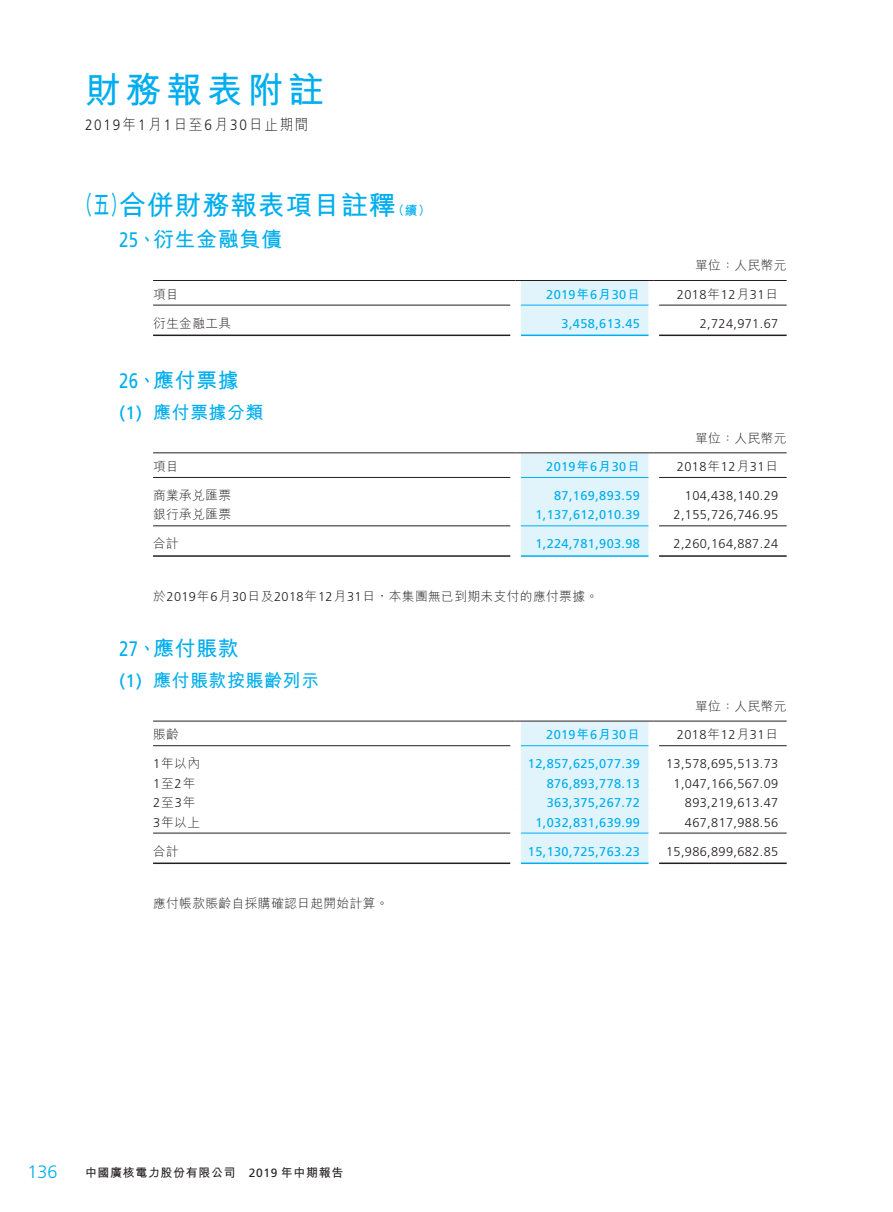
<style>
.page{position:relative;width:893px;height:1212px;background:#fff}
.page>*{position:absolute;margin:0;border:0;box-sizing:border-box;transform-origin:0 0}
.t1{font:700 36px "M Hei HK";letter-spacing:.13em;color:#00aeef}
.t2{font:700 27px "M Hei HK";letter-spacing:.03em;color:#00aeef;scale:.6 1}
.t3{font:700 21px "M Hei HK";letter-spacing:.03em;color:#00aeef;scale:.8 1}
.t4{font:700 18px "M Hei HK";letter-spacing:.03em;color:#00aeef}
.t5{font:300 18px "Frutiger LT Std";color:#00aeef}
.t6{font:300 15px "Frutiger LT Std";letter-spacing:.13em;color:#231f20;scale:.9 1}
.t7{font:300 12.75px "Frutiger LT Std";letter-spacing:.03em;color:#231f20}
.t8{font:12.75px "Frutiger LT Std";letter-spacing:.03em;color:#00aeef}
.t9{font:300 12.75px "M Hei HK";letter-spacing:.03em;color:#231f20}
.t10{font:700 12px "M Hei HK";letter-spacing:.05em;color:#231f20}
.s1{font-family:"M Hei HK"}
.s2{font-size:12.75px}
.s3{font-family:"Frutiger LT Std";font-weight:400}
.s4{font-family:"M Hei HK";font-weight:700}
.s5{font-family:"Frutiger LT Std"}
</style>
<div class="page">
<div style="left:521px;top:281px;width:127px;height:54px;background:#e1f4fc"></div>
<hr style="left:153px;top:280px;width:363px;height:1px;background:#231f20">
<hr style="left:516px;top:280px;width:138px;height:1px;background:#231f20">
<hr style="left:654px;top:280px;width:133px;height:1px;background:#231f20">
<hr style="left:153px;top:305px;width:357px;height:1px;background:#231f20">
<hr style="left:521px;top:305px;width:127px;height:1px;background:#00aeef">
<hr style="left:659px;top:305px;width:128px;height:1px;background:#231f20">
<hr style="left:153px;top:335px;width:357px;height:1px;background:#231f20">
<hr style="left:521px;top:335px;width:127px;height:1px;background:#00aeef">
<hr style="left:659px;top:335px;width:128px;height:1px;background:#231f20">
<div style="left:521px;top:453px;width:127px;height:102px;background:#e1f4fc"></div>
<hr style="left:153px;top:452px;width:363px;height:1px;background:#231f20">
<hr style="left:516px;top:452px;width:138px;height:1px;background:#231f20">
<hr style="left:654px;top:452px;width:133px;height:1px;background:#231f20">
<hr style="left:153px;top:477px;width:357px;height:1px;background:#231f20">
<hr style="left:521px;top:477px;width:127px;height:1px;background:#00aeef">
<hr style="left:659px;top:477px;width:128px;height:1px;background:#231f20">
<hr style="left:153px;top:525px;width:357px;height:1px;background:#231f20">
<hr style="left:521px;top:525px;width:127px;height:1px;background:#00aeef">
<hr style="left:659px;top:525px;width:128px;height:1px;background:#231f20">
<hr style="left:153px;top:555px;width:357px;height:2px;background:#231f20">
<hr style="left:521px;top:555px;width:127px;height:2px;background:#00aeef">
<hr style="left:659px;top:555px;width:128px;height:2px;background:#231f20">
<div style="left:521px;top:722px;width:127px;height:140px;background:#e1f4fc"></div>
<hr style="left:153px;top:721px;width:363px;height:1px;background:#231f20">
<hr style="left:516px;top:721px;width:138px;height:1px;background:#231f20">
<hr style="left:654px;top:721px;width:133px;height:1px;background:#231f20">
<hr style="left:153px;top:745px;width:357px;height:1px;background:#231f20">
<hr style="left:521px;top:745px;width:127px;height:1px;background:#00aeef">
<hr style="left:659px;top:745px;width:128px;height:1px;background:#231f20">
<hr style="left:153px;top:833px;width:357px;height:1px;background:#231f20">
<hr style="left:521px;top:833px;width:127px;height:1px;background:#00aeef">
<hr style="left:659px;top:833px;width:128px;height:1px;background:#231f20">
<hr style="left:153px;top:862px;width:357px;height:2px;background:#231f20">
<hr style="left:521px;top:862px;width:127px;height:2px;background:#00aeef">
<hr style="left:659px;top:862px;width:128px;height:2px;background:#231f20">
<h1 class="t1" style="left:85px;top:64px;width:241px">財務報表附註</h1>
<p class="t6" style="left:85px;top:117px;width:250px">2019<span class="s1">年</span>1<span class="s1">月</span>1<span class="s1">日至</span>6<span class="s1">月</span>30<span class="s1">日止期間</span></p>
<h2 class="t2" style="left:77px;top:186px;width:591px">（五）合併財務報表項目註釋<span class="s2">（續）</span></h2>
<h3 class="t3" style="left:119px;top:224px;width:205px"><span class="s3">25</span>、衍生金融負債</h3>
<p class="t9" style="left:695px;top:257px;width:93px">單位：人民幣元</p>
<p class="t9" style="left:153px;top:285px;width:27px">項目</p>
<p class="t8" style="left:546px;top:287px;width:95px">2019<span class="s4">年</span>6<span class="s4">月</span>30<span class="s4">日</span></p>
<p class="t7" style="left:677px;top:287px;width:103px">2018<span class="s1">年</span>12<span class="s1">月</span>31<span class="s1">日</span></p>
<p class="t9" style="left:153px;top:314px;width:80px">衍生金融工具</p>
<p class="t8" style="left:562px;top:316px;width:80px">3,458,613.45</p>
<p class="t7" style="left:700px;top:316px;width:80px">2,724,971.67</p>
<h3 class="t3" style="left:119px;top:365px;width:151px"><span class="s3">26</span>、應付票據</h3>
<h3 class="t4" style="left:119px;top:399px;width:146px"><span class="s3">(1)</span> 應付票據分類</h3>
<p class="t9" style="left:695px;top:429px;width:93px">單位：人民幣元</p>
<p class="t9" style="left:153px;top:457px;width:27px">項目</p>
<p class="t8" style="left:546px;top:459px;width:95px">2019<span class="s4">年</span>6<span class="s4">月</span>30<span class="s4">日</span></p>
<p class="t7" style="left:677px;top:459px;width:103px">2018<span class="s1">年</span>12<span class="s1">月</span>31<span class="s1">日</span></p>
<p class="t9" style="left:153px;top:486px;width:80px">商業承兌匯票</p>
<p class="t8" style="left:554px;top:488px;width:87px">87,169,893.59</p>
<p class="t7" style="left:685px;top:488px;width:95px">104,438,140.29</p>
<p class="t9" style="left:153px;top:506px;width:80px">銀行承兌匯票</p>
<p class="t8" style="left:535px;top:507px;width:106px">1,137,612,010.39</p>
<p class="t7" style="left:674px;top:508px;width:106px">2,155,726,746.95</p>
<p class="t9" style="left:153px;top:535px;width:27px">合計</p>
<p class="t8" style="left:535px;top:536px;width:106px">1,224,781,903.98</p>
<p class="t7" style="left:674px;top:537px;width:106px">2,260,164,887.24</p>
<p class="t9" style="left:153px;top:587px;width:447px">於<span class="s5">2019</span>年<span class="s5">6</span>月<span class="s5">30</span>日及<span class="s5">2018</span>年<span class="s5">12</span>月<span class="s5">31</span>日，本集團無已到期未支付的應付票據。</p>
<h3 class="t3" style="left:119px;top:633px;width:151px"><span class="s3">27</span>、應付賬款</h3>
<h3 class="t4" style="left:119px;top:668px;width:202px"><span class="s3">(1)</span> 應付賬款按賬齡列示</h3>
<p class="t9" style="left:695px;top:697px;width:93px">單位：人民幣元</p>
<p class="t9" style="left:153px;top:726px;width:27px">賬齡</p>
<p class="t8" style="left:546px;top:727px;width:95px">2019<span class="s4">年</span>6<span class="s4">月</span>30<span class="s4">日</span></p>
<p class="t7" style="left:677px;top:728px;width:103px">2018<span class="s1">年</span>12<span class="s1">月</span>31<span class="s1">日</span></p>
<p class="t9" style="left:153px;top:754px;width:49px"><span class="s5">1</span>年以內</p>
<p class="t8" style="left:528px;top:756px;width:114px">12,857,625,077.39</p>
<p class="t7" style="left:666px;top:756px;width:114px">13,578,695,513.73</p>
<p class="t7" style="left:153px;top:776px;width:44px">1<span class="s1">至</span>2<span class="s1">年</span></p>
<p class="t8" style="left:547px;top:776px;width:95px">876,893,778.13</p>
<p class="t7" style="left:674px;top:776px;width:106px">1,047,166,567.09</p>
<p class="t7" style="left:153px;top:795px;width:44px">2<span class="s1">至</span>3<span class="s1">年</span></p>
<p class="t8" style="left:547px;top:795px;width:95px">363,375,267.72</p>
<p class="t7" style="left:685px;top:795px;width:95px">893,219,613.47</p>
<p class="t9" style="left:153px;top:813px;width:49px"><span class="s5">3</span>年以上</p>
<p class="t8" style="left:535px;top:815px;width:106px">1,032,831,639.99</p>
<p class="t7" style="left:685px;top:815px;width:95px">467,817,988.56</p>
<p class="t9" style="left:153px;top:842px;width:27px">合計</p>
<p class="t8" style="left:528px;top:844px;width:114px">15,130,725,763.23</p>
<p class="t7" style="left:666px;top:844px;width:114px">15,986,899,682.85</p>
<p class="t9" style="left:153px;top:895px;width:237px">應付帳款賬齡自採購確認日起開始計算。</p>
<h3 class="t5" style="left:28px;top:1161px;width:32px">136</h3>
<p class="t10" style="left:85px;top:1164px;width:260px">中國廣核電力股份有限公司 <span class="s3">2019</span> 年中期報告</p>
</div>
